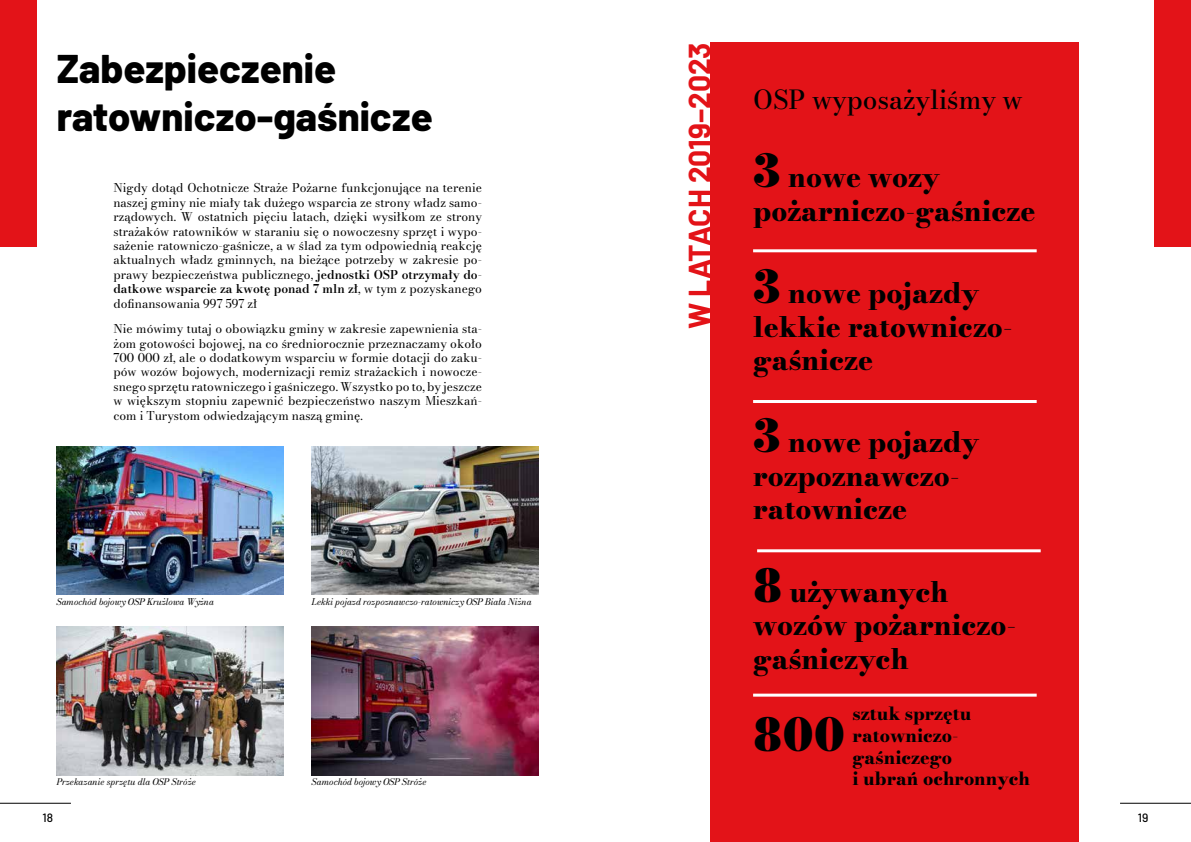
<style>
.page{position:relative;width:1191px;height:842px;background:#fff}
.page>*{position:absolute;margin:0;border:0;box-sizing:border-box;transform-origin:0 0}
.t1{font:900 45px "Bodoni Moda 9 pt";color:#000}
.t2{font:800 40px/48px "Barlow";color:#000}
.t3{font:700 30px "Barlow";color:#e31318}
.t4{font:800 28px/33.6px "Bodoni Moda 9 pt";color:#000}
.t5{font:500 26px "Bodoni Moda 9 pt";color:#000}
.t6{font:800 18px/21.6px "Bodoni Moda 9 pt";color:#000}
.t7{font:12px/14.4px "Bodoni Moda 9 pt";color:#000;text-align:justify}
.t8{font:500 12px "Barlow";color:#000}
.t9{font:italic 9px "Bodoni Moda 9 pt";color:#000}
.s1{font-weight:600}
.s2{font-weight:900;font-size:45px}
</style>
<div class="page">
<hr style="left:0;top:803px;width:71px;height:1px;background:#000">
<hr style="left:1120px;top:803px;width:71px;height:1px;background:#000">
<div style="left:0;top:0;width:37px;height:247px;background:#e31318"></div>
<div style="left:1154px;top:0;width:37px;height:247px;background:#e31318"></div>
<div style="left:710px;top:43px;width:369px;height:799px;background:#e31318"></div>
<hr style="left:753px;top:694px;width:283px;height:3px;background:#fff">
<hr style="left:757px;top:549px;width:283px;height:3px;background:#fff">
<hr style="left:753px;top:400px;width:283px;height:3px;background:#fff">
<hr style="left:753px;top:249px;width:283px;height:3px;background:#fff">
<img style="left:312px;top:446px;width:227px;height:149px">
<img style="left:312px;top:627px;width:227px;height:148px">
<img style="left:57px;top:446px;width:226px;height:149px">
<img style="left:57px;top:627px;width:226px;height:148px">
<h2 class="t2" style="left:57px;top:41px;width:377px">Zabezpieczenie ratowniczo-gaśnicze</h2>
<p class="t7" style="left:113px;top:181px;width:370px">Nigdy dotąd Ochotnicze Straże Pożarne funkcjonujące na terenie naszej gminy nie miały tak dużego wsparcia ze strony władz samo&shy;rządowych. W ostatnich pięciu latach, dzięki wysiłkom ze strony strażaków ratowników w staraniu się o nowoczesny sprzęt i wypo&shy;sażenie ratowniczo-gaśnicze, a w ślad za tym odpowiednią reakcję aktualnych władz gminnych, na bieżące potrzeby w zakresie po&shy;prawy bezpieczeństwa publicznego, <span class="s1">jednostki OSP otrzymały do&shy;datkowe wsparcie za kwotę ponad 7 mln zł</span>, w tym z pozyskanego dofinansowania 997 597 zł</p>
<p class="t7" style="left:113px;top:322px;width:370px">Nie mówimy tutaj o obowiązku gminy w zakresie zapewnienia sta&shy;żom gotowości bojowej, na co średniorocznie przeznaczamy około 700 000 zł, ale o dodatkowym wsparciu w formie dotacji do zaku&shy;pów wozów bojowych, modernizacji remiz strażackich i nowocze&shy;snego sprzętu ratowniczego i gaśniczego. Wszystko po to, by jeszcze w większym stopniu zapewnić bezpieczeństwo naszym Mieszkań&shy;com i Turystom odwiedzającym naszą gminę.</p>
<p class="t9" style="left:57px;top:595px;width:159px">Samochód bojowy OSP Krużlowa Wyżna</p>
<p class="t9" style="left:57px;top:776px;width:141px">Przekazanie sprzętu dla OSP Stróże</p>
<p class="t9" style="left:312px;top:595px;width:221px">Lekki pojazd rozpoznawczo-ratowniczy OSP Biała Niżna</p>
<p class="t9" style="left:312px;top:776px;width:116px">Samochód bojowy OSP Stróże</p>
<h3 class="t3" style="left:677px;top:329px;width:288px;rotate:-90deg">W LATACH 2019–2023</h3>
<h3 class="t5" style="left:753px;top:82px;width:271px">OSP wyposażyliśmy w</h3>
<h3 class="t4" style="left:753px;top:161px;width:284px"><span class="s2">3</span> nowe wozy pożarniczo-gaśnicze</h3>
<h3 class="t4" style="left:753px;top:277px;width:261px"><span class="s2">3</span> nowe pojazdy lekkie ratowniczo&shy;gaśnicze</h3>
<h3 class="t4" style="left:753px;top:426px;width:227px"><span class="s2">3</span> nowe pojazdy rozpoznawczo&shy;ratownicze</h3>
<h3 class="t4" style="left:753px;top:575px;width:265px"><span class="s2">8</span> używanych wozów pożarniczo&shy;gaśniczych</h3>
<h1 class="t1" style="left:753px;top:704px;width:94px">800</h1>
<h3 class="t6" style="left:852px;top:704px;width:179px">sztuk sprzętu ratowniczo&shy;gaśniczego<br>i ubrań ochronnych</h3>
<p class="t8" style="left:43px;top:809px;width:12px">18</p>
<p class="t8" style="left:1138px;top:809px;width:12px">19</p>
</div>
